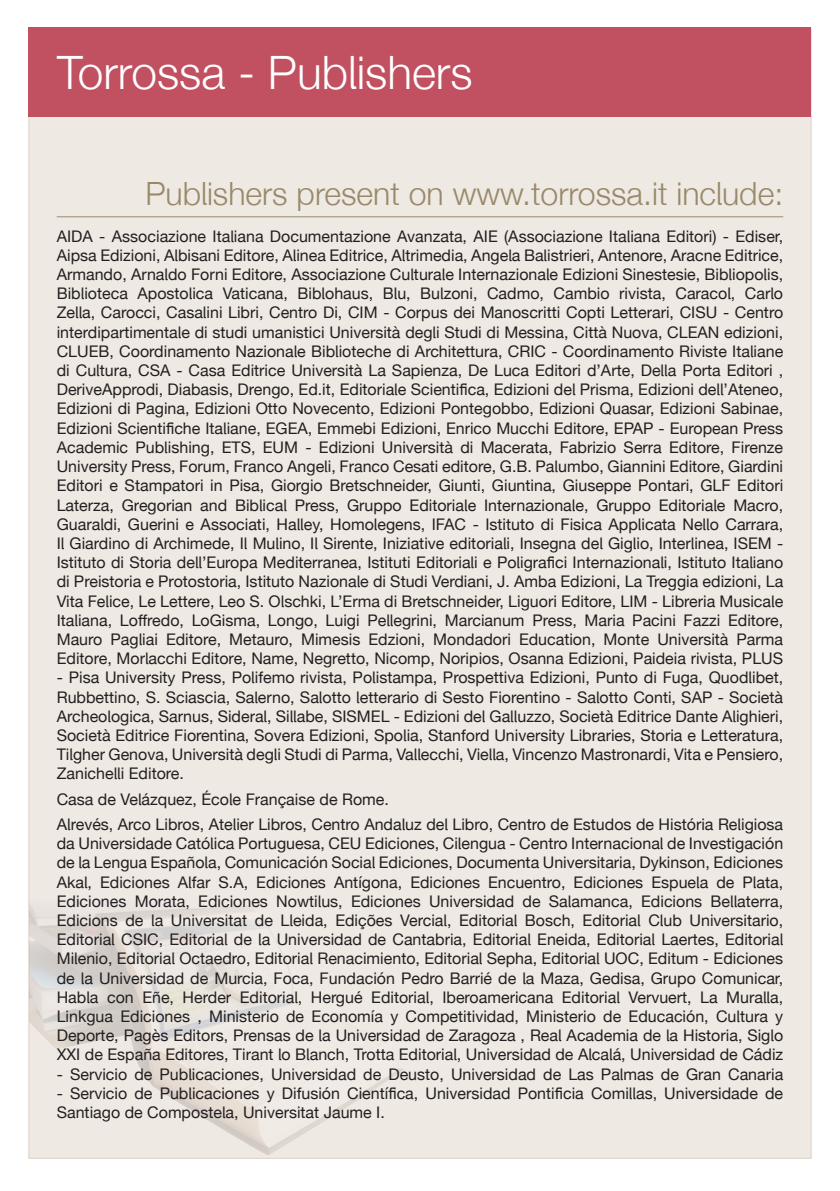
<style>
.page{position:relative;width:840px;height:1191px;background:#fff}
.page>*{position:absolute;margin:0;border:0;box-sizing:border-box;transform-origin:0 0}
.t1{font:300 46px "Helvetica Casalini";color:#fff}
.t2{font:300 32px "Helvetica Casalini";color:#988969}
.t3{font:16px/19.2px "Helvetica Casalini";color:#231f20;text-align:justify}
</style>
<div class="page">
<div style="left:28px;top:28px;width:783px;height:1130px;background:#efe9e3;border:1px solid #ddd3c7"></div>
<img style="left:29px;top:899px;width:375px;height:256px">
<div style="left:29px;top:27px;width:781px;height:90px;background:#c15061"></div>
<hr style="left:57px;top:216px;width:725px;height:1px;background:#988969">
<h1 class="t1" style="left:57px;top:44px;width:416px">Torrossa - Publishers</h1>
<h2 class="t2" style="left:145px;top:174px;width:639px">Publishers present on www.torrossa.it include:</h2>
<p class="t3" style="left:57px;top:226px;width:727px">AIDA - Associazione Italiana Documentazione Avanzata, AIE (Associazione Italiana Editori) - Ediser, Aipsa Edizioni, Albisani Editore, Alinea Editrice, Altrimedia, Angela Balistrieri, Antenore, Aracne Editrice, Armando, Arnaldo Forni Editore, Associazione Culturale Internazionale Edizioni Sinestesie, Bibliopolis, Biblioteca Apostolica Vaticana, Biblohaus, Blu, Bulzoni, Cadmo, Cambio rivista, Caracol, Carlo Zella, Carocci, Casalini Libri, Centro Di, CIM - Corpus dei Manoscritti Copti Letterari, CISU - Centro interdipartimentale di studi umanistici Università degli Studi di Messina, Città Nuova, CLEAN edizioni, CLUEB, Coordinamento Nazionale Biblioteche di Architettura, CRIC - Coordinamento Riviste Italiane di Cultura, CSA - Casa Editrice Università La Sapienza, De Luca Editori d’Arte, Della Porta Editori , DeriveApprodi, Diabasis, Drengo, Ed.it, Editoriale Scientifica, Edizioni del Prisma, Edizioni dell’Ateneo, Edizioni di Pagina, Edizioni Otto Novecento, Edizioni Pontegobbo, Edizioni Quasar, Edizioni Sabinae, Edizioni Scientifiche Italiane, EGEA, Emmebi Edizioni, Enrico Mucchi Editore, EPAP - European Press Academic Publishing, ETS, EUM - Edizioni Università di Macerata, Fabrizio Serra Editore, Firenze University Press, Forum, Franco Angeli, Franco Cesati editore, G.B. Palumbo, Giannini Editore, Giardini Editori e Stampatori in Pisa, Giorgio Bretschneider, Giunti, Giuntina, Giuseppe Pontari, GLF Editori Laterza, Gregorian and Biblical Press, Gruppo Editoriale Internazionale, Gruppo Editoriale Macro, Guaraldi, Guerini e Associati, Halley, Homolegens, IFAC - Istituto di Fisica Applicata Nello Carrara, Il Giardino di Archimede, Il Mulino, Il Sirente, Iniziative editoriali, Insegna del Giglio, Interlinea, ISEM - Istituto di Storia dell’Europa Mediterranea, Istituti Editoriali e Poligrafici Internazionali, Istituto Italiano di Preistoria e Protostoria, Istituto Nazionale di Studi Verdiani, J. Amba Edizioni, La Treggia edizioni, La Vita Felice, Le Lettere, Leo S. Olschki, L’Erma di Bretschneider, Liguori Editore, LIM - Libreria Musicale Italiana, Loffredo, LoGisma, Longo, Luigi Pellegrini, Marcianum Press, Maria Pacini Fazzi Editore, Mauro Pagliai Editore, Metauro, Mimesis Edzioni, Mondadori Education, Monte Università Parma Editore, Morlacchi Editore, Name, Negretto, Nicomp, Noripios, Osanna Edizioni, Paideia rivista, PLUS</p>
<p class="t3" style="left:57px;top:668px;width:727px">- Pisa University Press, Polifemo rivista, Polistampa, Prospettiva Edizioni, Punto di Fuga, Quodlibet, Rubbettino, S. Sciascia, Salerno, Salotto letterario di Sesto Fiorentino - Salotto Conti, SAP - Società Archeologica, Sarnus, Sideral, Sillabe, SISMEL - Edizioni del Galluzzo, Società Editrice Dante Alighieri, Società Editrice Fiorentina, Sovera Edizioni, Spolia, Stanford University Libraries, Storia e Letteratura, Tilgher Genova, Università degli Studi di Parma, Vallecchi, Viella, Vincenzo Mastronardi, Vita e Pensiero, Zanichelli Editore.</p>
<p class="t3" style="left:57px;top:786px;width:727px;line-height:25.2px">Casa de Velázquez, École Française de Rome.<br>Alrevés, Arco Libros, Atelier Libros, Centro Andaluz del Libro, Centro de Estudos de História Religiosa</p>
<p class="t3" style="left:57px;top:833px;width:727px">da Universidade Católica Portuguesa, CEU Ediciones, Cilengua - Centro Internacional de Investigación de la Lengua Española, Comunicación Social Ediciones, Documenta Universitaria, Dykinson, Ediciones Akal, Ediciones Alfar S.A, Ediciones Antígona, Ediciones Encuentro, Ediciones Espuela de Plata, Ediciones Morata, Ediciones Nowtilus, Ediciones Universidad de Salamanca, Edicions Bellaterra, Edicions de la Universitat de Lleida, Edições Vercial, Editorial Bosch, Editorial Club Universitario, Editorial CSIC, Editorial de la Universidad de Cantabria, Editorial Eneida, Editorial Laertes, Editorial Milenio, Editorial Octaedro, Editorial Renacimiento, Editorial Sepha, Editorial UOC, Editum - Ediciones de la Universidad de Murcia, Foca, Fundación Pedro Barrié de la Maza, Gedisa, Grupo Comunicar, Habla con Eñe, Herder Editorial, Hergué Editorial, Iberoamericana Editorial Vervuert, La Muralla, Linkgua Ediciones , Ministerio de Economía y Competitividad, Ministerio de Educación, Cultura y Deporte, Pagès Editors, Prensas de la Universidad de Zaragoza , Real Academia de la Historia, Siglo XXI de España Editores, Tirant lo Blanch, Trotta Editorial, Universidad de Alcalá, Universidad de Cádiz</p>
<p class="t3" style="left:57px;top:1064px;width:727px">- Servicio de Publicaciones, Universidad de Deusto, Universidad de Las Palmas de Gran Canaria</p>
<p class="t3" style="left:57px;top:1083px;width:727px">- Servicio de Publicaciones y Difusión Científica, Universidad Pontificia Comillas, Universidade de<br>Santiago de Compostela, Universitat Jaume I.</p>
</div>
